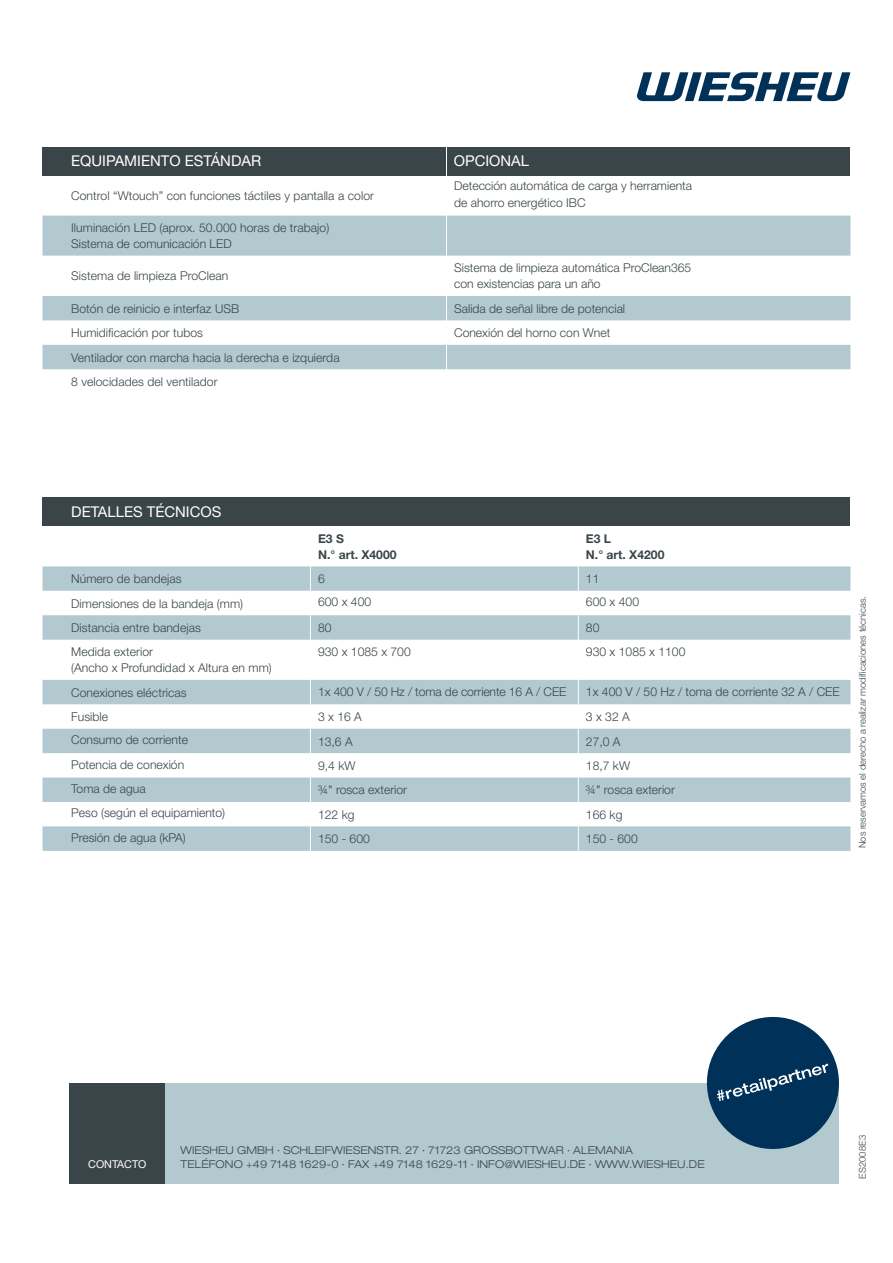
<style>
.page{position:relative;width:893px;height:1263px;background:#fff}
.page>*{position:absolute;margin:0;border:0;box-sizing:border-box;transform-origin:0 0}
.t1{font:14.85px "Helvetica Neue LT Pro";color:#fff}
.t2{font:300 12.15px/16.2px "Helvetica Neue LT Pro";color:#3a4549}
.t3{font:700 12.15px/16.2px "Helvetica Neue LT Pro";color:#3a4549}
.t4{font:300 expanded 10.8px/14.1px "Helvetica Neue LT Pro";letter-spacing:.01em;color:#3a4549}
.t5{font:10.8px "Helvetica Neue LT Pro";color:#fff}
.t6{font:300 9.45px "Helvetica Neue LT Pro";color:#3a4549}
</style>
<div class="page">
<div style="left:70px;top:1083px;width:95px;height:100px;background:#3a4549"></div>
<div style="left:165px;top:1083px;width:674px;height:100px;background:#b2c9d0"></div>
<div style="left:43px;top:497px;width:807px;height:29px;background:#3a4549"></div>
<svg style="left:43px;top:175px;width:807px;height:81px"></svg>
<svg style="left:43px;top:369px;width:807px;height:1px"></svg>
<svg style="left:43px;top:296px;width:807px;height:73px;fill:#b2c9d0"></svg>
<svg style="left:43px;top:680px;width:807px;height:171px;fill:#b2c9d0"></svg>
<svg style="left:578px;top:680px;width:1px;height:171px"></svg>
<svg style="left:43px;top:566px;width:807px;height:74px"></svg>
<svg style="left:310px;top:680px;width:1px;height:171px"></svg>
<div style="left:43px;top:147px;width:807px;height:28px;background:#3a4549"></div>
<svg style="left:637px;top:72px;width:213px;height:29px"></svg>
<hr style="left:446px;top:144px;width:1px;height:275px;background:#fff">
<svg style="left:706px;top:1016px;width:133px;height:133px"></svg>
<p class="t1" style="left:71px;top:152px;width:192px">EQUIPAMIENTO ESTÁNDAR</p>
<p class="t1" style="left:454px;top:152px;width:77px">OPCIONAL</p>
<p class="t2" style="left:71px;top:187px;width:304px">Control “Wtouch” con funciones táctiles y pantalla a color</p>
<p class="t2" style="left:454px;top:178px;width:239px">Detección automática de carga y herramienta de ahorro energético IBC</p>
<p class="t2" style="left:71px;top:219px;width:260px">Iluminación LED (aprox. 50.000 horas de trabajo)<br>Sistema de comunicación LED</p>
<p class="t2" style="left:71px;top:268px;width:159px">Sistema de limpieza ProClean</p>
<p class="t2" style="left:454px;top:259px;width:239px">Sistema de limpieza automática ProClean365 con existencias para un año</p>
<p class="t2" style="left:71px;top:300px;width:169px">Botón de reinicio e interfaz USB</p>
<p class="t2" style="left:454px;top:300px;width:173px">Salida de señal libre de potencial</p>
<p class="t2" style="left:71px;top:324px;width:133px">Humidificación por tubos</p>
<p class="t2" style="left:454px;top:324px;width:158px">Conexión del horno con Wnet</p>
<p class="t2" style="left:71px;top:345px;width:270px;line-height:24.5px">Ventilador con marcha hacia la derecha e izquierda<br>8 velocidades del ventilador</p>
<p class="t1" style="left:71px;top:503px;width:152px">DETALLES TÉCNICOS</p>
<p class="t3" style="left:318px;top:530px;width:80px">E3 S<br>N.° art. X4000</p>
<p class="t3" style="left:586px;top:530px;width:80px">E3 L<br>N.° art. X4200</p>
<p class="t2" style="left:71px;top:570px;width:112px">Número de bandejas</p>
<p class="t2" style="left:318px;top:570px;width:8px">6</p>
<p class="t2" style="left:586px;top:570px;width:15px">11</p>
<p class="t2" style="left:71px;top:595px;width:173px">Dimensiones de la bandeja (mm)</p>
<p class="t2" style="left:318px;top:594px;width:55px">600 x 400</p>
<p class="t2" style="left:586px;top:594px;width:55px">600 x 400</p>
<p class="t2" style="left:71px;top:619px;width:131px">Distancia entre bandejas</p>
<p class="t2" style="left:318px;top:619px;width:15px">80</p>
<p class="t2" style="left:586px;top:619px;width:15px">80</p>
<p class="t2" style="left:71px;top:643px;width:202px">Medida exterior<br>(Ancho x Profundidad x Altura en mm)</p>
<p class="t2" style="left:318px;top:644px;width:94px">930 x 1085 x 700</p>
<p class="t2" style="left:586px;top:644px;width:101px">930 x 1085 x 1100</p>
<p class="t2" style="left:71px;top:684px;width:117px">Conexiones eléctricas</p>
<p class="t2" style="left:318px;top:683px;width:250px">1x 400 V / 50 Hz / toma de corriente 16 A / CEE</p>
<p class="t2" style="left:586px;top:683px;width:255px">1x 400 V / 50 Hz / toma de corriente 32 A / CEE</p>
<p class="t2" style="left:71px;top:708px;width:39px">Fusible</p>
<p class="t2" style="left:318px;top:708px;width:45px">3 x 16 A</p>
<p class="t2" style="left:586px;top:708px;width:45px">3 x 32 A</p>
<p class="t2" style="left:71px;top:731px;width:118px">Consumo de corriente</p>
<p class="t2" style="left:318px;top:733px;width:36px">13,6 A</p>
<p class="t2" style="left:586px;top:733px;width:36px">27,0 A</p>
<p class="t2" style="left:71px;top:756px;width:114px">Potencia de conexión</p>
<p class="t2" style="left:318px;top:757px;width:39px">9,4 kW</p>
<p class="t2" style="left:586px;top:757px;width:46px">18,7 kW</p>
<p class="t2" style="left:71px;top:780px;width:76px">Toma de agua</p>
<p class="t2" style="left:318px;top:781px;width:90px">¾" rosca exterior</p>
<p class="t2" style="left:586px;top:781px;width:90px">¾" rosca exterior</p>
<p class="t2" style="left:71px;top:805px;width:155px">Peso (según el equipamiento)</p>
<p class="t2" style="left:318px;top:806px;width:38px">122 kg</p>
<p class="t2" style="left:586px;top:806px;width:38px">166 kg</p>
<p class="t2" style="left:71px;top:829px;width:116px">Presión de agua (kPA)</p>
<p class="t2" style="left:318px;top:830px;width:53px">150 - 600</p>
<p class="t2" style="left:586px;top:830px;width:53px">150 - 600</p>
<p class="t6" style="left:857px;top:848px;width:254px;rotate:-90deg">Nos reservamos el derecho a realizar modificaciones técnicas.</p>
<p class="t5" style="left:88px;top:1157px;width:60px">CONTACTO</p>
<p class="t4" style="left:180px;top:1142px;width:526px">WIESHEU GMBH · SCHLEIFWIESENSTR. 27 · 71723 GROSSBOTTWAR · ALEMANIA<br>TELÉFONO +49 7148 1629-0 · FAX +49 7148 1629-11 · INFO@WIESHEU.DE · WWW.WIESHEU.DE</p>
<p class="t6" style="left:857px;top:1179px;width:46px;rotate:-90deg">ES2008E3</p>
</div>
